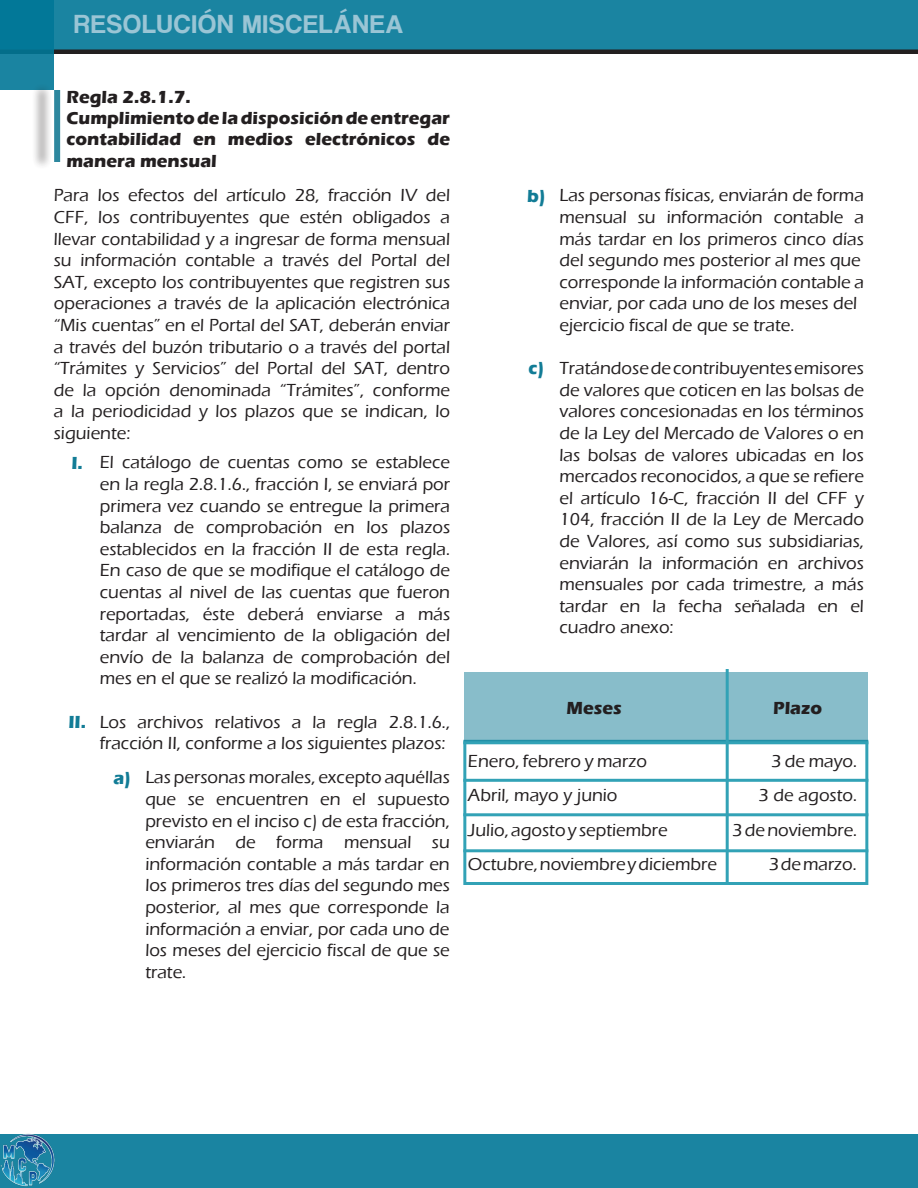
<style>
.page{position:relative;width:918px;height:1188px;background:#fff}
.page>*{position:absolute;margin:0;border:0;box-sizing:border-box;transform-origin:0 0}
.t1{font:27px "Coolvetica Rg";letter-spacing:.05em;color:#9ac5d5}
.t2{font:500 18px/21.6px "Eras ITC";color:#231f20;text-align:justify}
.t3{font:700 18px/21.6px "Eras ITC";color:#231f20;text-align:justify}
.t4{font:700 18px "Eras ITC";color:#127c96}
</style>
<div class="page">
<div style="left:0;top:0;width:918px;height:54px;background:#1a84a1"></div>
<hr style="left:0;top:50px;width:918px;height:4px;background:#231f20">
<svg style="left:0;top:0;width:54px;height:90px;fill:#027898"></svg>
<div style="left:0;top:1134px;width:918px;height:54px;background:#1a84a1"></div>
<img style="left:0;top:1134px;width:55px;height:53px">
<div style="left:463px;top:740px;width:405px;height:145px;background:#fff;border:3px solid #32a2b6"></div>
<div style="left:464px;top:672px;width:404px;height:71px;background:#88bdca"></div>
<hr style="left:463px;top:741px;width:405px;height:3px;background:#32a2b6">
<hr style="left:463px;top:779px;width:405px;height:3px;background:#32a2b6">
<hr style="left:463px;top:813px;width:405px;height:3px;background:#32a2b6">
<hr style="left:463px;top:849px;width:405px;height:3px;background:#32a2b6">
<hr style="left:726px;top:669px;width:3px;height:214px;background:#32a2b6">
<div style="left:31px;top:82px;width:22px;height:88px;background:#231f20;opacity:.5"></div>
<div style="left:54px;top:93px;width:6px;height:66px;background:#2d879e"></div>
<h1 class="t1" style="left:74px;top:8px;width:331px">RESOLUCIÓN MISCELÁNEA</h1>
<p class="t3" style="left:66px;top:86px;width:126px">Regla 2.8.1.7.</p>
<p class="t3" style="left:66px;top:107px;width:385px">Cumplimiento de la disposición de entregar contabilidad en medios electrónicos de manera mensual</p>
<p class="t2" style="left:54px;top:185px;width:398px">Para los efectos del artículo 28, fracción IV del CFF, los contribuyentes que estén obligados a llevar contabilidad y a ingresar de forma mensual su información contable a través del Portal del SAT, excepto los contribuyentes que registren sus operaciones a través de la aplicación electrónica “Mis cuentas” en el Portal del SAT, deberán enviar a través del buzón tributario o a través del portal “Trámites y Servicios” del Portal del SAT, dentro de la opción denominada “Trámites”, conforme a la periodicidad y los plazos que se indican, lo siguiente:</p>
<p class="t4" style="left:71px;top:452px;width:13px">I.</p>
<p class="t2" style="left:100px;top:452px;width:352px">El catálogo de cuentas como se establece en la regla 2.8.1.6., fracción I, se enviará por primera vez cuando se entregue la primera balanza de comprobación en los plazos establecidos en la fracción II de esta regla.<br>En caso de que se modifique el catálogo de cuentas al nivel de las cuentas que fueron reportadas, éste deberá enviarse a más tardar al vencimiento de la obligación del envío de la balanza de comprobación del mes en el que se realizó la modificación.</p>
<p class="t2" style="left:100px;top:711px;width:352px">Los archivos relativos a la regla 2.8.1.6., fracción II, conforme a los siguientes plazos:</p>
<p class="t4" style="left:114px;top:767px;width:19px">a)</p>
<p class="t2" style="left:145px;top:767px;width:306px">Las personas morales, excepto aquéllas que se encuentren en el supuesto previsto en el inciso c) de esta fracción, enviarán de forma mensual su información contable a más tardar en los primeros tres días del segundo mes</p>
<p class="t2" style="left:145px;top:896px;width:306px">posterior, al mes que corresponde la información a enviar, por cada uno de</p>
<p class="t2" style="left:145px;top:940px;width:306px">los meses del ejercicio fiscal de que se trate.</p>
<p class="t4" style="left:68px;top:711px;width:19px">II.</p>
<p class="t4" style="left:527px;top:185px;width:20px">b)</p>
<p class="t4" style="left:529px;top:358px;width:17px">c)</p>
<p class="t2" style="left:560px;top:185px;width:306px">Las personas físicas, enviarán de forma mensual su información contable a más tardar en los primeros cinco días del segundo mes posterior al mes que</p>
<p class="t2" style="left:560px;top:271px;width:306px">corresponde la información contable a enviar, por cada uno de los meses del</p>
<p class="t2" style="left:560px;top:314px;width:237px">ejercicio fiscal de que se trate.</p>
<p class="t2" style="left:560px;top:358px;width:306px">Tratándose de contribuyentes emisores de valores que coticen en las bolsas de valores concesionadas en los términos de la Ley del Mercado de Valores o en las bolsas de valores ubicadas en los mercados reconocidos, a que se refiere el artículo 16-C, fracción II del CFF y 104, fracción II de la Ley de Mercado de Valores, así como sus subsidiarias, enviarán la información en archivos mensuales por cada trimestre, a más tardar en la fecha señalada en el cuadro anexo:</p>
<p class="t3" style="left:566px;top:697px;width:57px">Meses</p>
<p class="t3" style="left:773px;top:697px;width:51px">Plazo</p>
<p class="t2" style="left:468px;top:750px;width:181px">Enero, febrero y marzo</p>
<p class="t2" style="left:771px;top:750px;width:88px">3 de mayo.</p>
<p class="t2" style="left:468px;top:785px;width:151px">Abril, mayo y junio</p>
<p class="t2" style="left:758px;top:785px;width:100px">3 de agosto.</p>
<p class="t2" style="left:468px;top:819px;width:201px">Julio, agosto y septiembre</p>
<p class="t2" style="left:732px;top:819px;width:127px">3 de noviembre.</p>
<p class="t2" style="left:468px;top:854px;width:251px">Octubre, noviembre y diciembre</p>
<p class="t2" style="left:769px;top:854px;width:90px">3 de marzo.</p>
</div>
